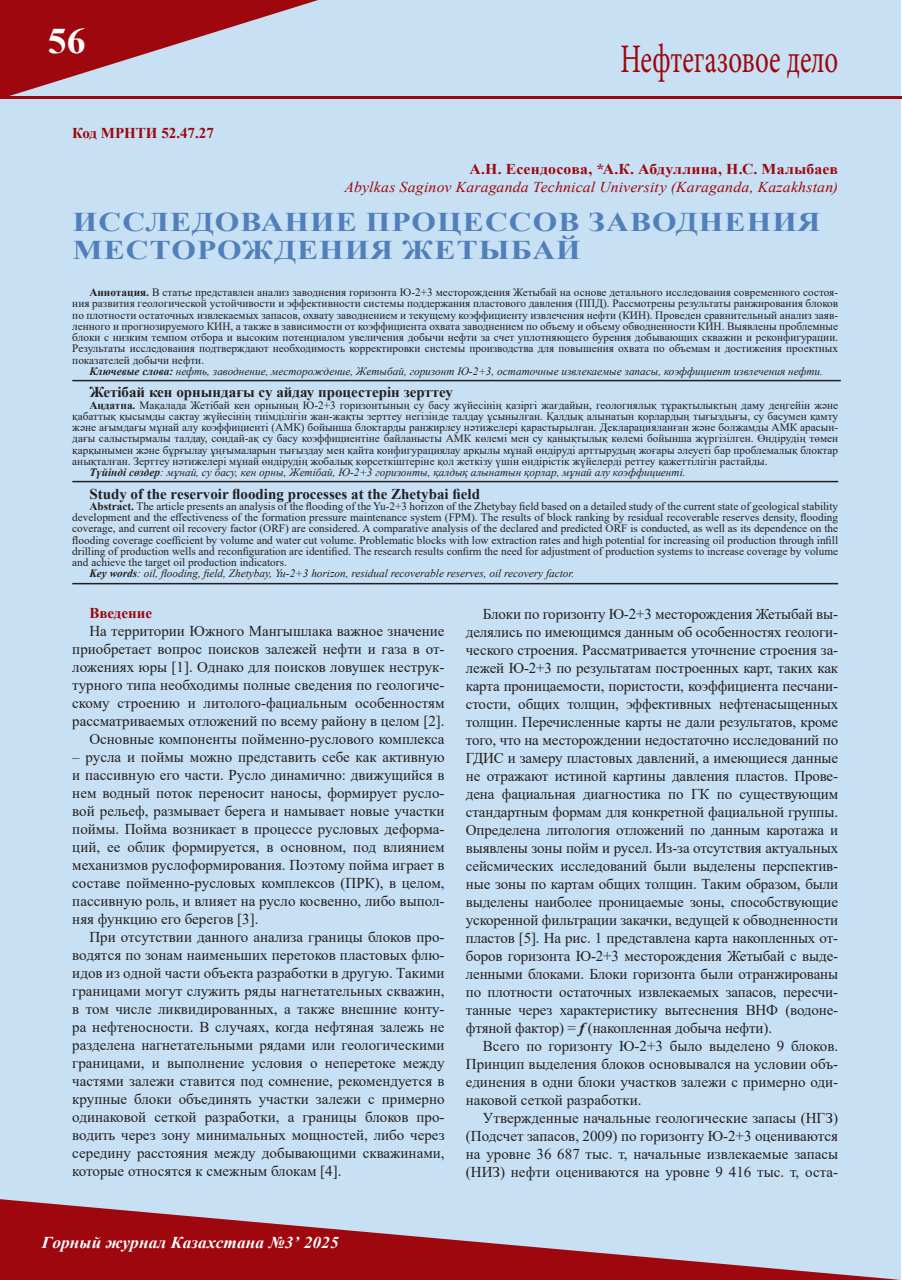
<style>
.page{position:relative;width:902px;height:1280px;background:#fff}
.page>*{position:absolute;margin:0;border:0;box-sizing:border-box;transform-origin:0 0}
.Рубрика{font:40.5px "Minion Pro";color:#9d070d;scale:.67 1}
.t1{font:700 36px "Times New Roman";color:#fff;scale:1.05 1}
.Заг{font:700 27px/28.5px "Times New Roman";letter-spacing:.035em;color:#507fbb;scale:1.17 1}
.t2{font:italic 700 16.5px "Times New Roman";letter-spacing:.005em;color:#fff;scale:1.05 1}
.t3{font:15px/18px "Times New Roman";color:#231f20;text-align:justify}
.t4{font:700 15px "Times New Roman";color:#231f20}
.автор_под_новый{font:italic 15px "Times New Roman";letter-spacing:.01em;color:#9d070d;scale:1.05 1}
.авто_новый{font:700 15px "Times New Roman";letter-spacing:.005em;color:#9d070d;scale:1.05 1}
.УДК{font:700 15px "Times New Roman";color:#9d070d}
.авто_новый-2{font:700 15px "Times New Roman";letter-spacing:.005em;color:#9d070d}
.t5{font:11.25px/11.2px "Times New Roman";color:#231f20;text-align:justify}
.t6{font:italic 11.25px "Times New Roman";color:#231f20}
.s1{font-weight:700}
.s2{font-weight:700;font-style:italic}
</style>
<div class="page">
<div style="left:1px;top:1px;width:900px;height:1278px;background:#c7e0f3"></div>
<svg style="left:0;top:0;width:318px;height:96px"></svg>
<svg style="left:0;top:1199px;width:901px;height:81px"></svg>
<hr style="left:0;top:96px;width:901px;height:3px;background:#9d070d">
<hr style="left:72px;top:380px;width:768px;height:1px;background:#231f20">
<hr style="left:72px;top:481px;width:766px;height:1px;background:#231f20">
<hr style="left:72px;top:583px;width:766px;height:1px;background:#231f20">
<h2 class="t1" style="left:48px;top:15px;width:37px">56</h2>
<p class="УДК" style="left:72px;top:122px;width:143px">Код МРНТИ 52.47.27</p>
<p class="Рубрика" style="left:620px;top:32px;width:326px">Нефтегазовое дело</p>
<p class="авто_новый" style="left:469px;top:158px;width:352px">А.Н. Есендосова, *А.К. Абдуллина, Н.С. Малыбаев</p>
<p class="автор_под_новый" style="left:344px;top:176px;width:471px">Abylkas Saginov Karaganda Technical University (Karaganda, Kazakhstan)</p>
<p class="Заг" style="left:73px;top:207px;width:640px">ИССЛЕДОВАНИЕ ПРОЦЕССОВ ЗАВОДНЕНИЯ<br>МЕСТОРОЖДЕНИЯ ЖЕТЫБАЙ</p>
<p class="t5" style="left:72px;top:286px;width:767px;text-indent:17px"><span class="s1">Аннотация.</span> В статье представлен анализ заводнения горизонта Ю-2+3 месторождения Жетыбай на основе детального исследования современного состоя&shy;ния развития геологической устойчивости и эффективности системы поддержания пластового давления (ППД). Рассмотрены результаты ранжирования блоков по плотности остаточных извлекаемых запасов, охвату заводнением и текущему коэффициенту извлечения нефти (КИН). Проведен сравнительный анализ заяв&shy;ленного и прогнозируемого КИН, а также в зависимости от коэффициента охвата заводнением по объему и объему обводненности КИН. Выявлены проблемные блоки с низким темпом отбора и высоким потенциалом увеличения добычи нефти за счет уплотняющего бурения добывающих скважин и реконфигурации.<br>Результаты исследования подтверждают необходимость корректировки системы производства для повышения охвата по объемам и достижения проектных показателей добычи нефти.</p>
<p class="t6" style="left:89px;top:363px;width:735px"><span class="s1">Ключевые слова:</span> нефть, заводнение, месторождение, Жетыбай, горизонт Ю-2+3, остаточные извлекаемые запасы, коэффициент извлечения нефти.</p>
<p class="t4" style="left:89px;top:381px;width:365px">Жетібай кен орнындағы су айдау процестерін зерттеу</p>
<p class="t5" style="left:72px;top:399px;width:767px;text-indent:17px"><span class="s1">Аңдатпа.</span> Мақалада Жетібай кен орнының Ю-2+3 горизонтының су басу жүйесінің қазіргі жағдайын, геологиялық тұрақтылықтың даму деңгейін және қабаттық қысымды сақтау жүйесінің тиімділігін жан-жақты зерттеу негізінде талдау ұсынылған. Қалдық алынатын қорлардың тығыздығы, су басумен қамту және ағымдағы мұнай алу коэффициенті (АМК) бойынша блоктарды ранжирлеу нәтижелері қарастырылған. Декларацияланған және болжамды АМК арасын&shy;дағы салыстырмалы талдау, сондай-ақ су басу коэффициентіне байланысты АМК көлемі мен су қанықтылық көлемі бойынша жүргізілген. Өндірудің төмен қарқынымен және бұрғылау ұңғымаларын тығыздау мен қайта конфигурациялау арқылы мұнай өндіруді арттырудың жоғары әлеуеті бар проблемалық блоктар анықталған. Зерттеу нәтижелері мұнай өндірудің жобалық көрсеткіштеріне қол жеткізу үшін өндірістік жүйелерді реттеу қажеттілігін растайды.</p>
<p class="t6" style="left:89px;top:464px;width:597px"><span class="s1">Түйінді сөздер</span>: мұнай, су басу, кен орны, Жетібай, Ю-2+3 горизонты, қалдық алынатын қорлар, мұнай алу коэффициенті.</p>
<p class="t4" style="left:89px;top:483px;width:392px">Study of the reservoir flooding processes at the Zhetybai field</p>
<p class="t5" style="left:72px;top:500px;width:767px;text-indent:17px"><span class="s1">Abstract.</span> The article presents an analysis of the flooding of the Yu-2+3 horizon of the Zhetybay field based on a detailed study of the current state of geological stability development and the effectiveness of the formation pressure maintenance system (FPM). The results of block ranking by residual recoverable reserves density, flooding coverage, and current oil recovery factor (ORF) are considered. A comparative analysis of the declared and predicted ORF is conducted, as well as its dependence on the flooding coverage coefficient by volume and water cut volume. Problematic blocks with low extraction rates and high potential for increasing oil production through infill drilling of production wells and reconfiguration are identified. The research results confirm the need for adjustment of production systems to increase coverage by volume and achieve the target oil production indicators.</p>
<p class="t6" style="left:89px;top:566px;width:486px"><span class="s1">Key words</span>: oil, flooding, field, Zhetybay, Yu-2+3 horizon, residual recoverable reserves, oil recovery factor.</p>
<p class="авто_новый-2" style="left:89px;top:602px;width:64px">Введение</p>
<p class="t3" style="left:72px;top:622px;width:374px;text-indent:17px">На территории Южного Мангышлака важное значение приобретает вопрос поисков залежей нефти и газа в от&shy;ложениях юры [1]. Однако для поисков ловушек неструк&shy;турного типа необходимы полные сведения по геологиче&shy;скому строению и литолого-фациальным особенностям рассматриваемых отложений по всему району в целом [2].</p>
<p class="t3" style="left:89px;top:730px;width:357px">Основные компоненты пойменно-руслового комплекса</p>
<p class="t3" style="left:72px;top:748px;width:374px">– русла и поймы можно представить себе как активную и пассивную его части. Русло динамично: движущийся в нем водный поток переносит наносы, формирует русло&shy;вой рельеф, размывает берега и намывает новые участки поймы. Пойма возникает в процессе русловых деформа&shy;ций, ее облик формируется, в основном, под влиянием механизмов руслоформирования. Поэтому пойма играет в составе пойменно-русловых комплексов (ПРК), в целом, пассивную роль, и влияет на русло косвенно, либо выпол&shy;няя функцию его берегов [3].</p>
<p class="t3" style="left:72px;top:928px;width:374px;text-indent:17px">При отсутствии данного анализа границы блоков про&shy;водятся по зонам наименьших перетоков пластовых флю&shy;идов из одной части объекта разработки в другую. Такими границами могут служить ряды нагнетательных скважин, в том числе ликвидированных, а также внешние конту&shy;ра нефтеносности. В случаях, когда нефтяная залежь не разделена нагнетательными рядами или геологическими границами, и выполнение условия о неперетоке между частями залежи ставится под сомнение, рекомендуется в крупные блоки объединять участки залежи с примерно одинаковой сеткой разработки, а границы блоков про&shy;водить через зону минимальных мощностей, либо через середину расстояния между добывающими скважинами, которые относятся к смежным блокам [4].</p>
<p class="t3" style="left:466px;top:604px;width:374px;text-indent:17px">Блоки по горизонту Ю-2+3 месторождения Жетыбай вы&shy;делялись по имеющимся данным об особенностях геологи&shy;ческого строения. Рассматривается уточнение строения за&shy;лежей Ю-2+3 по результатам построенных карт, таких как карта проницаемости, пористости, коэффициента песчани&shy;стости, общих толщин, эффективных нефтенасыщенных толщин. Перечисленные карты не дали результатов, кроме того, что на месторождении недостаточно исследований по ГДИС и замеру пластовых давлений, а имеющиеся данные не отражают истиной картины давления пластов. Прове&shy;дена фациальная диагностика по ГК по существующим стандартным формам для конкретной фациальной группы.<br>Определена литология отложений по данным каротажа и выявлены зоны пойм и русел. Из-за отсутствия актуальных сейсмических исследований были выделены перспектив&shy;ные зоны по картам общих толщин. Таким образом, были выделены наиболее проницаемые зоны, способствующие ускоренной фильтрации закачки, ведущей к обводненности пластов [5]. На рис. 1 представлена карта накопленных от&shy;боров горизонта Ю-2+3 месторождения Жетыбай с выде&shy;ленными блоками. Блоки горизонта были отранжированы по плотности остаточных извлекаемых запасов, пересчи&shy;танные через характеристику вытеснения ВНФ (водоне&shy;фтяной фактор) = <span class="s2">f</span> (накопленная добыча нефти).</p>
<p class="t3" style="left:466px;top:1036px;width:374px;text-indent:17px">Всего по горизонту Ю-2+3 было выделено 9 блоков.<br>Принцип выделения блоков основывался на условии объ&shy;единения в одни блоки участков залежи с примерно оди&shy;наковой сеткой разработки.</p>
<p class="t3" style="left:466px;top:1108px;width:374px;text-indent:17px">Утвержденные начальные геологические запасы (НГЗ) (Подсчет запасов, 2009) по горизонту Ю-2+3 оцениваются на уровне 36 687 тыс. т, начальные извлекаемые запасы (НИЗ) нефти оцениваются на уровне 9 416 тыс. т, оста-</p>
<p class="t2" style="left:42px;top:1231px;width:284px">Горный журнал Казахстана №3’ 2025</p>
</div>
